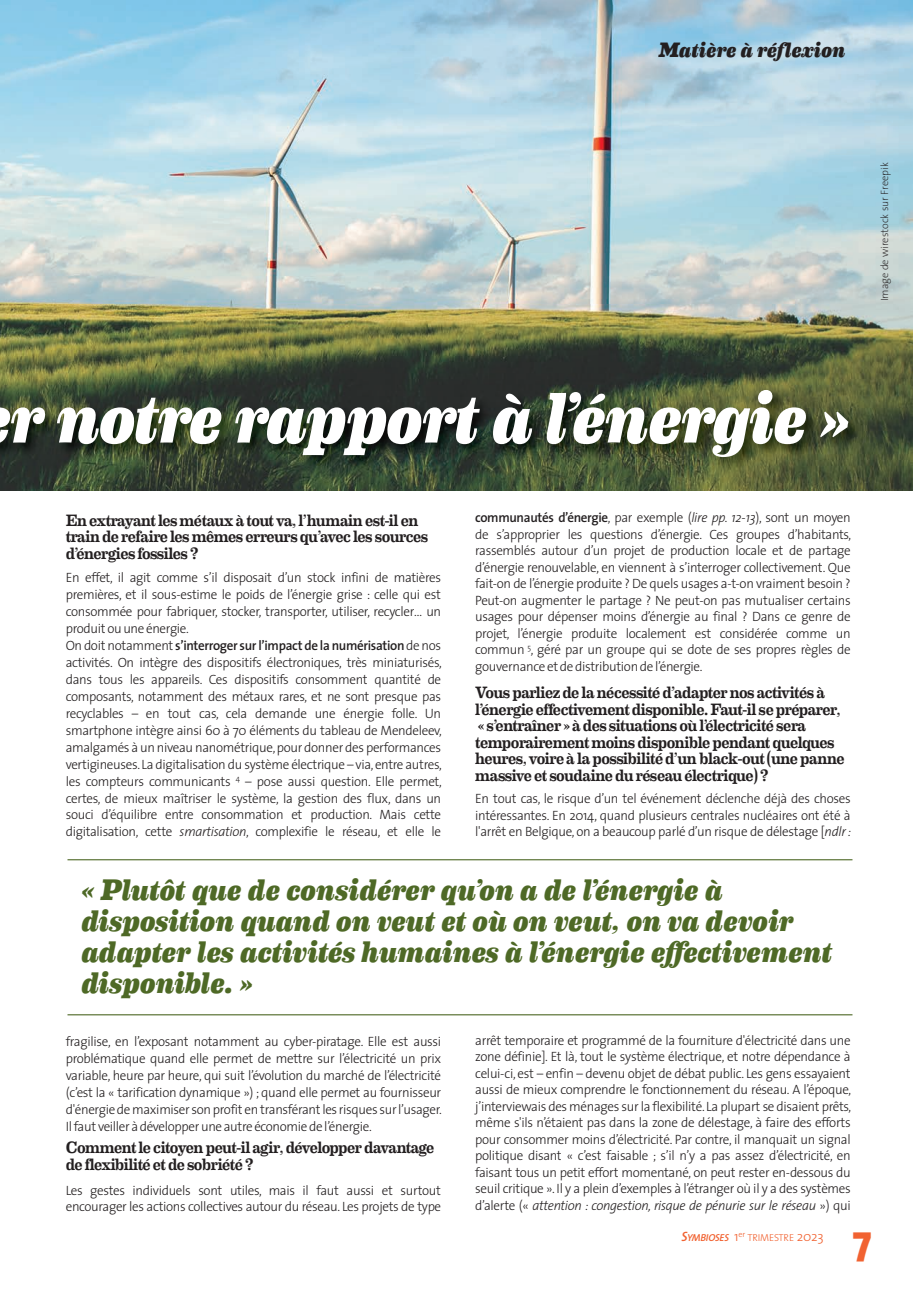
<style>
.page{position:relative;width:920px;height:1290px;background:#fff}
.page>*{position:absolute;margin:0;border:0;box-sizing:border-box;transform-origin:0 0}
.t1{font:italic 800 72px "Eames Century Modern";letter-spacing:-.02em;color:#fff}
.t2{font:800 42px "The Sans";color:#f16231}
.t3{font:italic 800 30px/31.2px "Eames Century Modern";letter-spacing:-.01em;color:#4e6926}
.t4{font:italic 800 21px "Eames Century Modern";letter-spacing:-.015em;color:#231f20}
.t5{font:500 16.5px/16.5px "Eames Century Modern";letter-spacing:-.035em;color:#231f20}
.t6{font:300 13.5px/16.5px "The Sans";letter-spacing:-.025em;color:#231f20;text-align:justify}
.t7{font:200 10.5px "The Sans";color:#231f20}
.t8{font:300 10.2px "The Sans";letter-spacing:-.02em;color:#f16231}
.s1{font-weight:600}
.s2{font-style:italic}
.s3{font-weight:600;font-style:italic;font-size:13.5px}
.s4{font-weight:600;font-style:italic}
.s5{font-size:13.5px}
</style>
<div class="page">
<img style="left:0;top:0;width:913px;height:304px">
<img style="left:0;top:304px;width:913px;height:187px">
<hr style="left:68px;top:859px;width:784px;height:1px;background:#4e6926">
<hr style="left:68px;top:1014px;width:784px;height:1px;background:#4e6926">
<p class="t4" style="left:659px;top:42px;width:188px">Matière à réflexion</p>
<p class="t7" style="left:881px;top:301px;width:140px;rotate:-90deg">Image de wirestock sur Freepik</p>
<p class="t1" style="left:10px;top:393px;width:842px">r notre rapport à l’énergie »</p>
<p class="t5" style="left:66px;top:513px;width:364px">En extrayant les métaux à tout va, l’humain est-il en train de refaire les mêmes erreurs qu’avec les sources d’énergies fossiles ?</p>
<p class="t6" style="left:66px;top:570px;width:377px;line-height:17px">En effet, il agit comme s’il disposait d’un stock infini de matières premières, et il sous-estime le poids de l’énergie grise : celle qui est consommée pour fabriquer, stocker, transporter, utiliser, recycler… un produit ou une énergie.</p>
<p class="t6" style="left:66px;top:638px;width:378px;line-height:17px">On doit notamment <span class="s1">s’interroger sur l’impact de la numérisation</span> de nos activités. On intègre des dispositifs électroniques, très miniaturisés, dans tous les appareils. Ces dispositifs consomment quantité de composants, notamment des métaux rares, et ne sont presque pas recyclables – en tout cas, cela demande une énergie folle. Un smartphone intègre ainsi 60 à 70 éléments du tableau de Mendeleev, amalgamés à un niveau nanométrique, pour donner des performances vertigineuses. La digitalisation du système électrique – via, entre autres, les compteurs communicants <sup>4</sup> – pose aussi question. Elle permet, certes, de mieux maîtriser le système, la gestion des flux, dans un souci d’équilibre entre consommation et production. Mais cette digitalisation, cette <span class="s2">smartisation</span>, complexifie le réseau, et elle le</p>
<p class="t6" style="left:475px;top:511px;width:378px"><span class="s1">communautés d’énergie</span>, par exemple (<span class="s2">lire pp. 12-13</span>), sont un moyen de s’approprier les questions d’énergie. Ces groupes d’habitants, rassemblés autour d’un projet de production locale et de partage d’énergie renouvelable, en viennent à s’interroger collectivement. Que fait-on de l’énergie produite ? De quels usages a-t-on vraiment besoin ?<br>Peut-on augmenter le partage ? Ne peut-on pas mutualiser certains usages pour dépenser moins d’énergie au final ? Dans ce genre de projet, l’énergie produite localement est considérée comme un commun <sup>5</sup>, géré par un groupe qui se dote de ses propres règles de gouvernance et de distribution de l’énergie.</p>
<p class="t5" style="left:475px;top:686px;width:371px">Vous parliez de la nécessité d’adapter nos activités à l’énergie effectivement disponible. Faut-il se préparer, « s’entraîner » à des situations où l’électricité sera temporairement moins disponible pendant quelques heures, voire à la possibilité d’un black-out (une panne massive et soudaine du réseau électrique) ?</p>
<p class="t6" style="left:475px;top:792px;width:378px">En tout cas, le risque d’un tel événement déclenche déjà des choses intéressantes. En 2014, quand plusieurs centrales nucléaires ont été à l'arrêt en Belgique, on a beaucoup parlé d’un risque de délestage [<span class="s2">ndlr :</span></p>
<p class="t3" style="left:81px;top:877px;width:753px">« Plutôt que de considérer qu’on a de l’énergie à disposition quand on veut et où on veut, on va devoir adapter les activités humaines à l’énergie effectivement disponible. »</p>
<p class="t6" style="left:66px;top:1035px;width:377px;line-height:17px">fragilise, en l’exposant notamment au cyber-piratage. Elle est aussi problématique quand elle permet de mettre sur l’électricité un prix variable, heure par heure, qui suit l’évolution du marché de l’électricité (c’est la « tarification dynamique ») ; quand elle permet au fournisseur d'énergie de maximiser son profit en transférant les risques sur l’usager.<br>Il faut veiller à développer une autre économie de l’énergie.</p>
<p class="t5" style="left:66px;top:1140px;width:370px;line-height:17.2px">Comment le citoyen peut-il agir, développer davantage de flexibilité et de sobriété ?</p>
<p class="t6" style="left:66px;top:1183px;width:377px">Les gestes individuels sont utiles, mais il faut aussi et surtout encourager les actions collectives autour du réseau. Les projets de type</p>
<p class="t6" style="left:475px;top:1033px;width:378px">arrêt temporaire et programmé de la fourniture d'électricité dans une zone définie]. Et là, tout le système électrique, et notre dépendance à celui-ci, est – enfin – devenu objet de débat public. Les gens essayaient aussi de mieux comprendre le fonctionnement du réseau. A l’époque, j’interviewais des ménages sur la flexibilité. La plupart se disaient prêts, même s'ils n’étaient pas dans la zone de délestage, à faire des efforts pour consommer moins d’électricité. Par contre, il manquait un signal politique disant « c’est faisable ; s’il n’y a pas assez d’électricité, en faisant tous un petit effort momentané, on peut rester en-dessous du seuil critique ». Il y a plein d’exemples à l’étranger où il y a des systèmes d’alerte (« <span class="s2">attention : congestion, risque de pénurie sur le réseau</span> ») qui</p>
<p class="t8" style="left:681px;top:1234px;width:144px"><span class="s3">S</span><span class="s4">YMBIOSES</span> <span class="s5">1</span><sup>er</sup> TRIMESTRE <span class="s5">2023</span></p>
<p class="t2" style="left:852px;top:1222px;width:21px">7</p>
</div>
